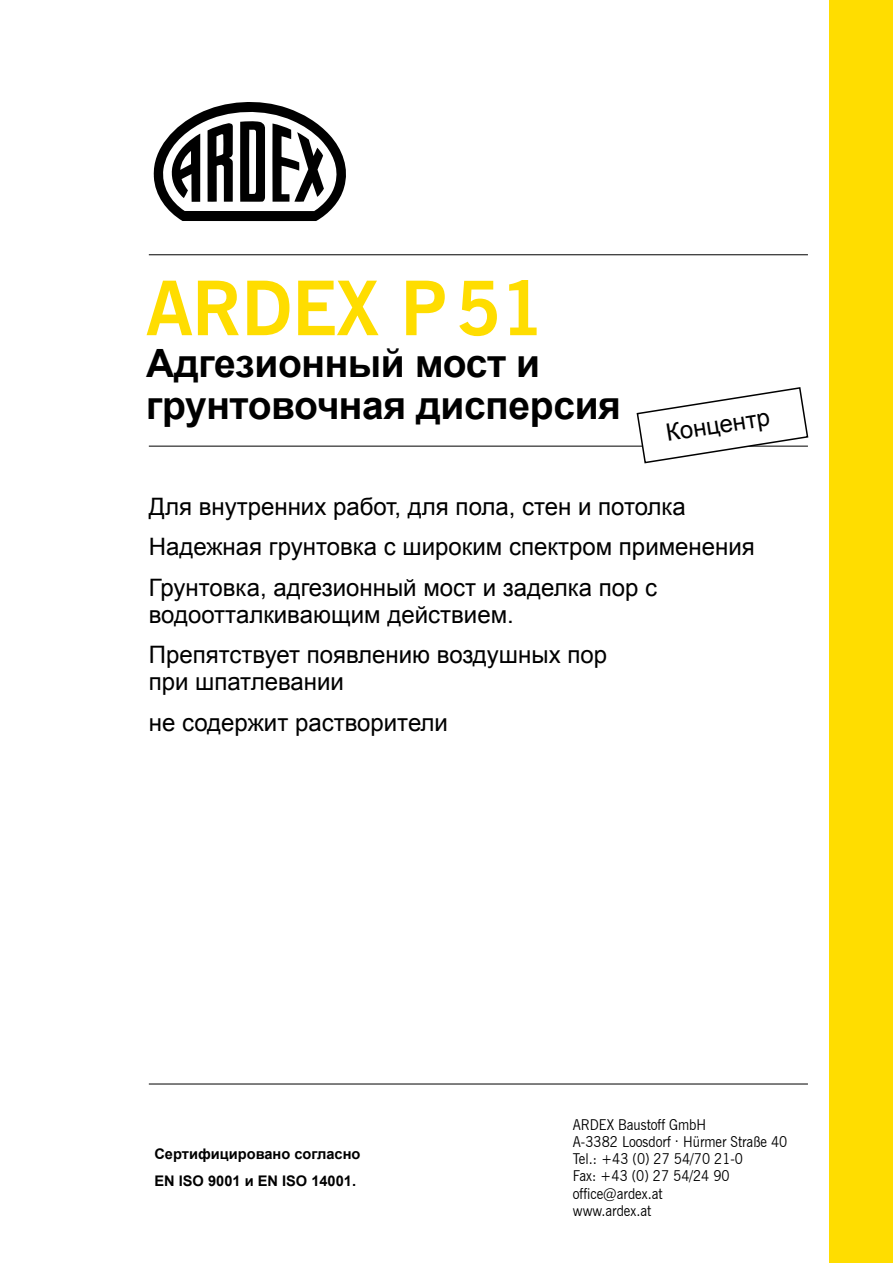
<style>
.page{position:relative;width:893px;height:1263px;background:#fff}
.page>*{position:absolute;margin:0;border:0;box-sizing:border-box;transform-origin:0 0}
.t1{font:700 75px "News Gothic BT";letter-spacing:-.01em;color:#fd0}
.t2{font:700 39px/42px "Arial";letter-spacing:-.01em;color:#000}
.t3{font:24px/40.5px "Arial";color:#000}
.t4{font:15px/17.2px "News Gothic BT";color:#000;scale:.9 1}
.t5{font:700 14.7px/26.8px "Arial";color:#000}
</style>
<div class="page">
<hr style="left:149px;top:254px;width:659px;height:1px;background:#000">
<hr style="left:149px;top:446px;width:659px;height:1px;background:#000">
<hr style="left:149px;top:1084px;width:659px;height:1px;background:#000">
<div style="left:829px;top:0;width:64px;height:1263px;background:#fd0"></div>
<svg style="left:153px;top:102px;width:193px;height:119px"></svg>
<svg style="left:636px;top:387px;width:173px;height:77px"></svg>
<h1 class="t1" style="left:146px;top:263px;width:401px">ARDEX P51</h1>
<h2 class="t2" style="left:146px;top:344px;width:476px">Адгезионный мост и грунтовочная дисперсия</h2>
<p class="t3" style="left:663px;top:413px;width:106px;rotate:-9deg">Концентр</p>
<p class="t3" style="left:149px;top:486px;width:607px">Для внутренних работ, для пола, стен и потолка<br>Надежная грунтовка с широким спектром применения<br>Грунтовка, адгезионный мост и заделка пор с</p>
<p class="t3" style="left:149px;top:594px;width:460px">водоотталкивающим действием.<br>Препятствует появлению воздушных пор</p>
<p class="t3" style="left:149px;top:662px;width:301px">при шпатлевании<br>не содержит растворители</p>
<p class="t5" style="left:154px;top:1141px;width:208px">Сертифицировано согласно<br>EN ISO 9001 и EN ISO 14001.</p>
<p class="t4" style="left:573px;top:1115px;width:240px">ARDEX Baustoff GmbH<br>A-3382 Loosdorf . Hürmer Straße 40<br>Tel.: +43 (0) 27 54/70 21-0<br>Fax: +43 (0) 27 54/24 90 office@ardex.at<br>www.ardex.at</p>
</div>
